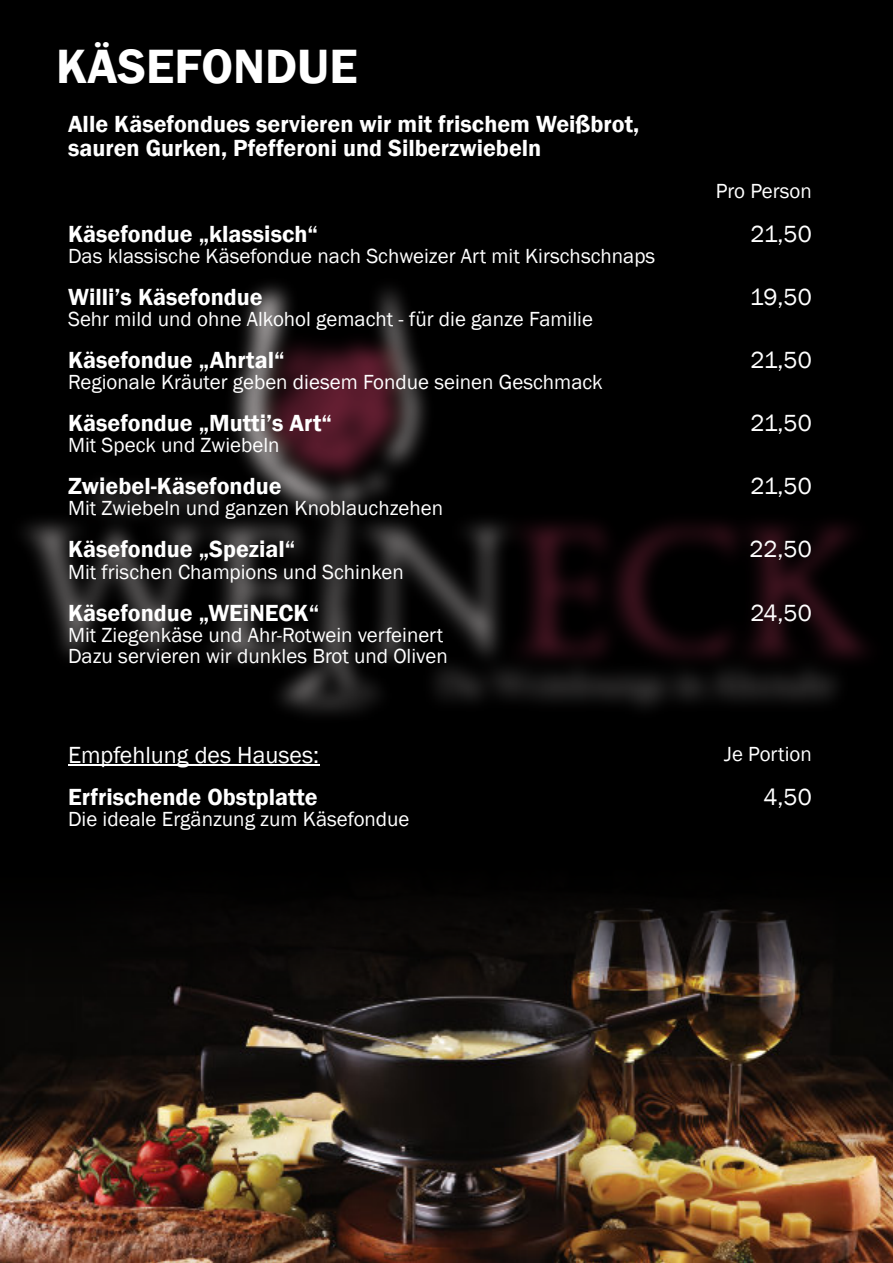
<style>
.page{position:relative;width:893px;height:1263px;background:#fff}
.page>*{position:absolute;margin:0;border:0;box-sizing:border-box;transform-origin:0 0}
.t1{font:600 49.5px "Franklin Gothic";color:#fff}
.t2{font:600 24px/24px "Franklin Gothic";color:#fff}
.t3{font:24px "Franklin Gothic";color:#fff}
.t4{font:21px/21px "Franklin Gothic";color:#fff}
</style>
<div class="page">
<div style="left:0;top:0;width:893px;height:1096px;background:#000"></div>
<hr style="left:68px;top:764px;width:251px;height:2px;background:#fff">
<img style="left:23px;top:284px;width:845px;height:431px">
<img style="left:0;top:907px;width:893px;height:356px">
<h1 class="t1" style="left:56px;top:49px;width:303px">KÄSEFONDUE</h1>
<p class="t2" style="left:68px;top:114px;width:573px">Alle Käsefondues servieren wir mit frischem Weißbrot, sauren Gurken, Pfefferoni und Silberzwiebeln</p>
<p class="t2" style="left:68px;top:224px;width:251px">Käsefondue „klassisch“</p>
<p class="t4" style="left:68px;top:248px;width:589px">Das klassische Käsefondue nach Schweizer Art mit Kirschschnaps</p>
<p class="t2" style="left:68px;top:287px;width:196px">Willi’s Käsefondue</p>
<p class="t4" style="left:68px;top:311px;width:526px">Sehr mild und ohne Alkohol gemacht - für die ganze Familie</p>
<p class="t2" style="left:68px;top:350px;width:218px">Käsefondue „Ahrtal“</p>
<p class="t4" style="left:68px;top:374px;width:536px">Regionale Kräuter geben diesem Fondue seinen Geschmack</p>
<p class="t2" style="left:68px;top:413px;width:265px">Käsefondue „Mutti’s Art“</p>
<p class="t4" style="left:68px;top:437px;width:213px">Mit Speck und Zwiebeln</p>
<p class="t2" style="left:68px;top:476px;width:215px">Zwiebel-Käsefondue</p>
<p class="t4" style="left:68px;top:500px;width:377px">Mit Zwiebeln und ganzen Knoblauchzehen</p>
<p class="t2" style="left:68px;top:539px;width:229px">Käsefondue „Spezial“</p>
<p class="t4" style="left:68px;top:563px;width:337px">Mit frischen Champions und Schinken</p>
<p class="t2" style="left:68px;top:602px;width:253px">Käsefondue „WEiNECK“</p>
<p class="t4" style="left:68px;top:626px;width:381px">Mit Ziegenkäse und Ahr-Rotwein verfeinert<br>Dazu servieren wir dunkles Brot und Oliven</p>
<p class="t3" style="left:68px;top:746px;width:253px">Empfehlung des Hauses:</p>
<p class="t2" style="left:68px;top:786px;width:251px">Erfrischende Obstplatte</p>
<p class="t4" style="left:68px;top:810px;width:343px">Die ideale Ergänzung zum Käsefondue</p>
<p class="t4" style="left:716px;top:182px;width:97px">Pro Person</p>
<p class="t3" style="left:750px;top:226px;width:63px">21,50</p>
<p class="t3" style="left:750px;top:289px;width:63px">19,50</p>
<p class="t3" style="left:750px;top:352px;width:63px">21,50</p>
<p class="t3" style="left:750px;top:415px;width:63px">21,50</p>
<p class="t3" style="left:750px;top:478px;width:63px">21,50</p>
<p class="t3" style="left:749px;top:541px;width:64px">22,50</p>
<p class="t3" style="left:750px;top:604px;width:63px">24,50</p>
<p class="t4" style="left:724px;top:745px;width:89px">Je Portion</p>
<p class="t3" style="left:763px;top:788px;width:50px">4,50</p>
</div>
